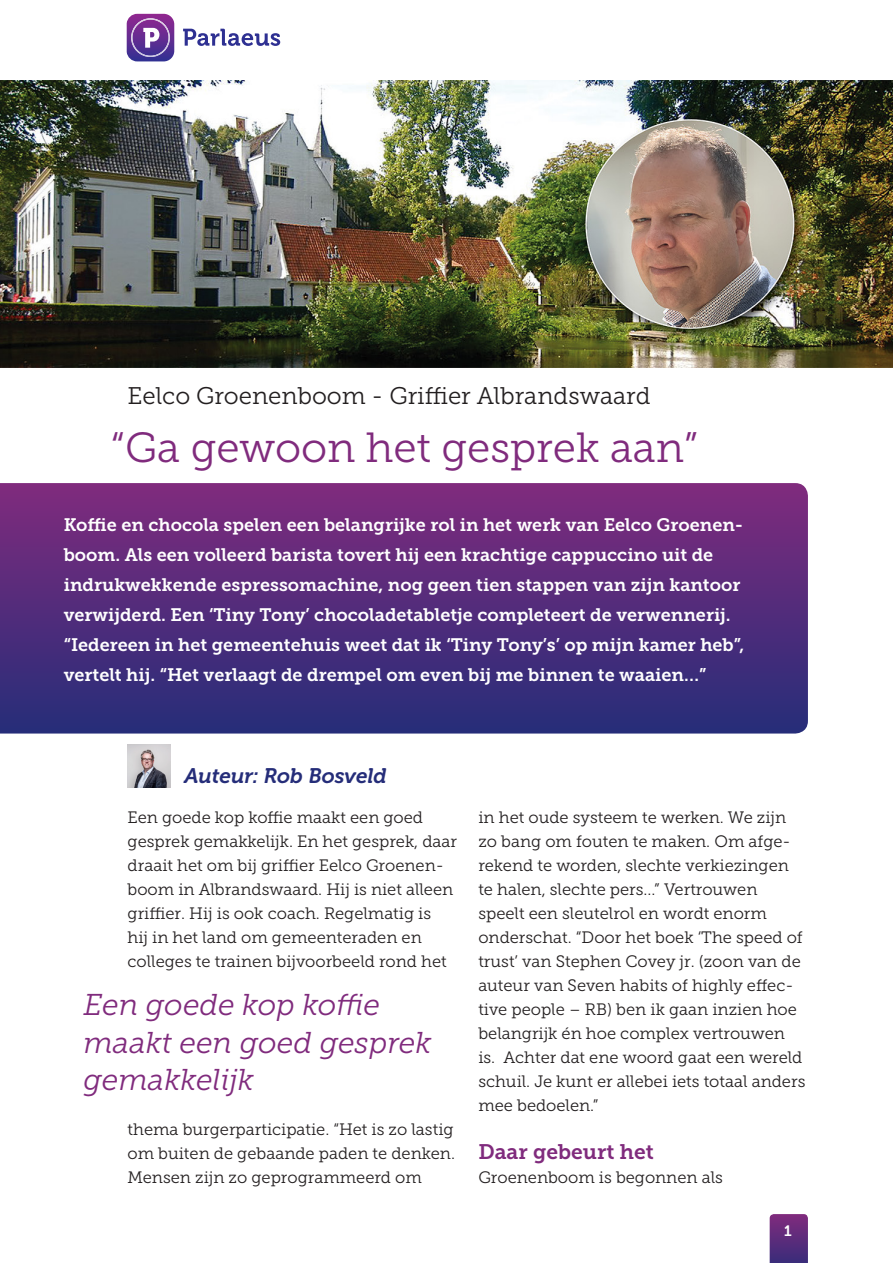
<style>
.page{position:relative;width:893px;height:1263px;background:#fff}
.page>*{position:absolute;margin:0;border:0;box-sizing:border-box;transform-origin:0 0}
.Kop{font:42px "Museo Slab 300";color:#802b7d}
.Streamer{font:italic 30px/37.5px "Museo Slab 300";color:#802b7d}
.Naam{font:24px "Museo Slab 300";color:#231f20}
.t1{font:italic 21px "Museo 700";color:#252d79}
.Tussenkop{font:21px "Museo Slab 700";color:#802b7d}
.Intro{font:18px/30px "Museo Slab 700";color:#fff}
.Body{font:16.5px/24px "Museo Slab 300";color:#231f20}
.t2{font:15px "Museo Slab 700";color:#fff}
</style>
<div class="page">
<svg style="left:770px;top:1214px;width:38px;height:49px;background:#5e2d7c"></svg>
<svg style="left:0;top:483px;width:808px;height:250px;background:#532c7b"></svg>
<img style="left:0;top:81px;width:893px;height:287px">
<svg style="left:183px;top:29px;width:97px;height:17px"></svg>
<svg style="left:127px;top:14px;width:47px;height:47px;background:#8054a5"></svg>
<img style="left:128px;top:744px;width:43px;height:43px">
<p class="Naam" style="left:128px;top:383px;width:524px">Eelco Groenenboom - Griffier Albrandswaard</p>
<p class="Kop" style="left:111px;top:425px;width:589px">“Ga gewoon het gesprek aan”</p>
<p class="Intro" style="left:64px;top:510px;width:682px">Koffie en chocola spelen een belangrijke rol in het werk van Eelco Groenen&shy;boom. Als een volleerd barista tovert hij een krachtige cappuccino uit de indrukwekkende espressomachine, nog geen tien stappen van zijn kantoor verwijderd. Een ‘Tiny Tony’ chocoladetabletje completeert de verwennerij. “Iedereen in het gemeentehuis weet dat ik ‘Tiny Tony’s’ op mijn kamer heb”, vertelt hij. “Het verlaagt de drempel om even bij me binnen te waaien…”</p>
<p class="t1" style="left:185px;top:764px;width:204px">Auteur: Rob Bosveld</p>
<p class="Body" style="left:128px;top:806px;width:331px">Een goede kop koffie maakt een goed gesprek gemakkelijk. En het gesprek, daar draait het om bij griffier Eelco Groenen&shy;boom in Albrandswaard. Hij is niet alleen griffier. Hij is ook coach. Regelmatig is<br>hij in het land om gemeenteraden en colleges te trainen bijvoorbeeld rond het</p>
<p class="Streamer" style="left:84px;top:986px;width:349px">Een goede kop koffie maakt een goed gesprek gemakkelijk</p>
<p class="Body" style="left:128px;top:1118px;width:329px;text-align:justify">thema burgerparticipatie. “Het is zo lastig om buiten de gebaande paden te denken.<br>Mensen zijn zo geprogrammeerd om</p>
<p class="Body" style="left:478px;top:806px;width:329px">in het oude systeem te werken. We zijn zo bang om fouten te maken. Om afge&shy;rekend te worden, slechte verkiezingen te halen, slechte pers...” Vertrouwen speelt een sleutelrol en wordt enorm onderschat. “Door het boek ‘The speed of trust’ van Stephen Covey jr. (zoon van de auteur van Seven habits of highly effec&shy;tive people – RB) ben ik gaan inzien hoe belangrijk én hoe complex vertrouwen is. Achter dat ene woord gaat een wereld schuil. Je kunt er allebei iets totaal anders mee bedoelen.”</p>
<p class="Tussenkop" style="left:478px;top:1140px;width:177px">Daar gebeurt het</p>
<p class="Body" style="left:478px;top:1166px;width:246px">Groenenboom is begonnen als</p>
<p class="t2" style="left:784px;top:1222px;width:9px">1</p>
</div>
